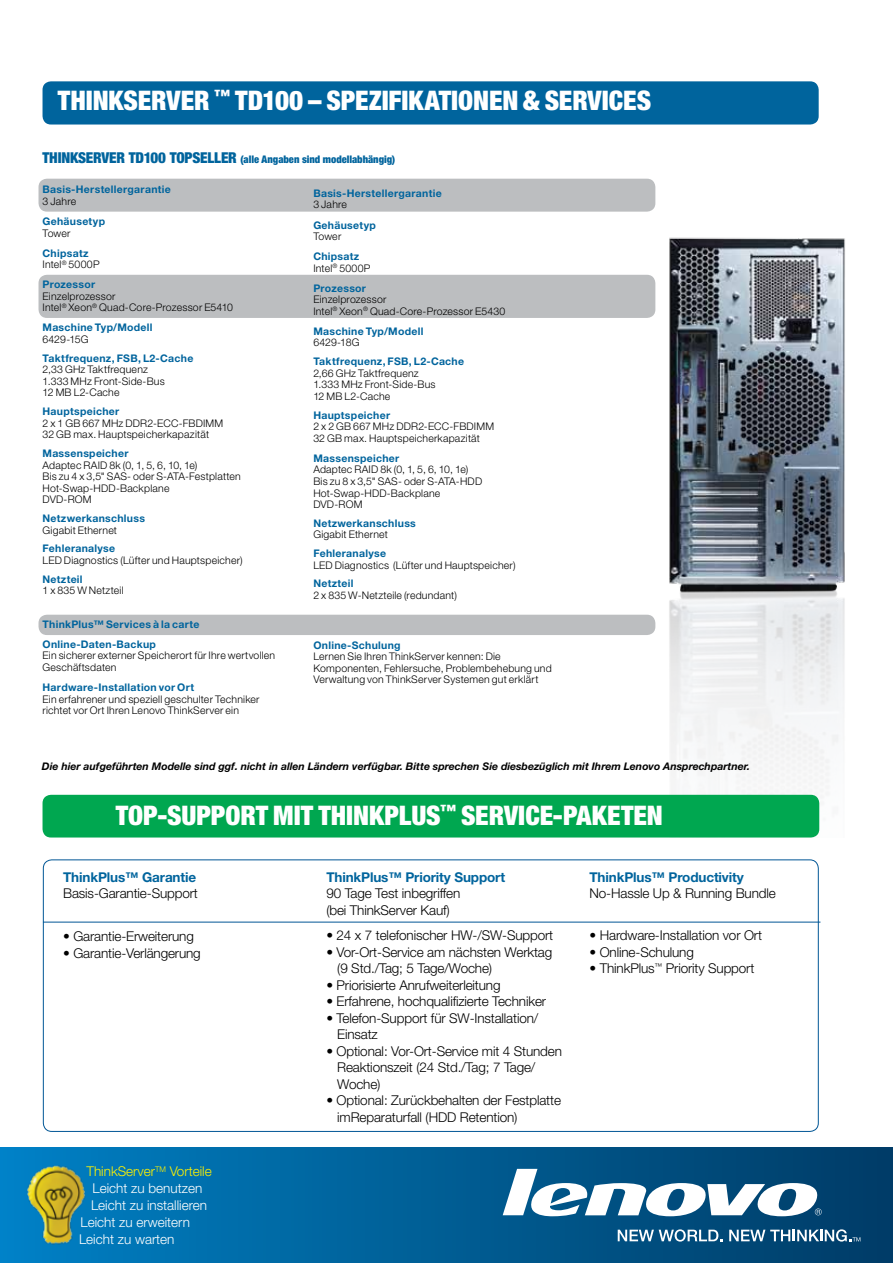
<style>
.page{position:relative;width:893px;height:1263px;background:#fff}
.page>*{position:absolute;margin:0;border:0;box-sizing:border-box;transform-origin:0 0}
.t1{font:900 condensed 27px "Helvetica Neue";color:#fff}
.t2{font:900 condensed 15px "Helvetica Neue";letter-spacing:-.015em;color:#00649d}
.t3{font:300 13.5px/16.5px "Helvetica Neue";letter-spacing:-.01em;color:#000}
.t4{font:300 13.5px "Helvetica Neue";color:#fff}
.t5{font:700 13.5px "Helvetica Neue";letter-spacing:-.01em;color:#00649d}
.t6{font:300 13.5px "Helvetica Neue";color:#fff200}
.t7{font:300 10.5px/11.6px "Helvetica Neue";letter-spacing:.02em;color:#000}
.t8{font:700 10.5px/20.1px "Helvetica Neue";letter-spacing:.025em;color:#00649d}
.t9{font:italic 700 10.5px "Helvetica Neue";color:#000}
.t10{font:900 condensed 10.5px "Helvetica Neue";color:#00649d}
.s1{font-size:15px}
.s2{font-weight:700;color:#00649d}
</style>
<div class="page">
<div style="left:39px;top:275px;width:616px;height:43px;background:#bcbec0;border-radius:9px"></div>
<img style="left:654px;top:237px;width:191px;height:600px">
<div style="left:43px;top:81px;width:776px;height:44px;background:#00649d;border-radius:9px"></div>
<div style="left:39px;top:179px;width:616px;height:33px;background:#bcbec0;border-radius:9px"></div>
<div style="left:39px;top:615px;width:616px;height:20px;background:#bcbec0;border-radius:9px"></div>
<div style="left:43px;top:795px;width:776px;height:42px;background:#00a750;border-radius:9px"></div>
<hr style="left:43px;top:922px;width:777px;height:1px;background:#005695">
<div style="left:0;top:1147px;width:893px;height:116px;background:linear-gradient(to right,#0080c4,#013c66)"></div>
<svg style="left:618px;top:1229px;width:104px;height:12px"></svg>
<svg style="left:729px;top:1229px;width:131px;height:12px"></svg>
<svg style="left:503px;top:1169px;width:319px;height:47px"></svg>
<img style="left:20px;top:1161px;width:69px;height:92px">
<h1 class="t1" style="left:58px;top:84px;width:595px">THINKSERVER <sup>™</sup> TD100 – SPEZIFIKATIONEN &amp; SERVICES</h1>
<h2 class="t2" style="left:43px;top:149px;width:45px">THINKSERVER</h2>
<p class="t10" style="left:129px;top:153px;width:268px"><span class="s1">TD100 TOPSELLER</span> (ALLE ANGABEN SIND MODELLABHÄNGIG)</p>
<p class="t8" style="left:43px;top:179px;width:130px">Basis-Herstellergarantie</p>
<p class="t7" style="left:43px;top:195px;width:35px">3 Jahre</p>
<p class="t8" style="left:43px;top:211px;width:64px">Gehäusetyp</p>
<p class="t7" style="left:43px;top:227px;width:29px">Tower</p>
<p class="t7" style="left:43px;top:247px;width:59px"><span class="s2">Chipsatz<br></span>Intel<sup>®</sup> 5000P</p>
<p class="t8" style="left:43px;top:274px;width:54px">Prozessor</p>
<p class="t7" style="left:43px;top:290px;width:192px">Einzelprozessor<br>Intel<sup>®</sup> Xeon<sup>®</sup> Quad-Core-Prozessor E5410</p>
<p class="t8" style="left:43px;top:317px;width:112px">Maschine Typ/Modell</p>
<p class="t7" style="left:43px;top:333px;width:47px">6429-15G</p>
<p class="t8" style="left:43px;top:348px;width:152px">Taktfrequenz, FSB, L2-Cache</p>
<p class="t7" style="left:43px;top:363px;width:124px">2,33 GHz Taktfrequenz<br>1.333 MHz Front-Side-Bus<br>12 MB L2-Cache</p>
<p class="t8" style="left:43px;top:401px;width:78px">Hauptspeicher</p>
<p class="t7" style="left:43px;top:417px;width:182px">2 x 1 GB 667 MHz DDR2-ECC-FBDIMM<br>32 GB max. Hauptspeicherkapazität</p>
<p class="t8" style="left:43px;top:443px;width:87px">Massenspeicher</p>
<p class="t7" style="left:43px;top:459px;width:200px">Adaptec RAID 8k (0, 1, 5, 6, 10, 1e)<br>Bis zu 4 x 3,5" SAS- oder S-ATA-Festplatten<br>Hot-Swap-HDD-Backplane<br>DVD-ROM</p>
<p class="t8" style="left:43px;top:508px;width:104px">Netzwerkanschluss</p>
<p class="t7" style="left:43px;top:524px;width:76px">Gigabit Ethernet</p>
<p class="t8" style="left:43px;top:538px;width:74px">Fehleranalyse</p>
<p class="t7" style="left:43px;top:554px;width:202px">LED Diagnostics (Lüfter und Hauptspeicher)</p>
<p class="t8" style="left:43px;top:569px;width:42px">Netzteil</p>
<p class="t7" style="left:43px;top:584px;width:83px">1 x 835 W Netzteil</p>
<p class="t8" style="left:43px;top:614px;width:158px">ThinkPlus™ Services à la carte<br>Online-Daten-Backup</p>
<p class="t7" style="left:43px;top:650px;width:234px">Ein sicherer externer Speicherort für Ihre wertvollen<br>Geschäftsdaten</p>
<p class="t8" style="left:43px;top:677px;width:153px">Hardware-Installation vor Ort</p>
<p class="t7" style="left:43px;top:693px;width:219px">Ein erfahrener und speziell geschulter Techniker richtet vor Ort Ihren Lenovo ThinkServer ein</p>
<p class="t8" style="left:313px;top:183px;width:130px">Basis-Herstellergarantie</p>
<p class="t7" style="left:313px;top:199px;width:35px">3 Jahre</p>
<p class="t8" style="left:313px;top:214px;width:64px">Gehäusetyp</p>
<p class="t7" style="left:313px;top:230px;width:29px">Tower</p>
<p class="t7" style="left:313px;top:250px;width:59px"><span class="s2">Chipsatz<br></span>Intel<sup>®</sup> 5000P</p>
<p class="t8" style="left:313px;top:278px;width:54px">Prozessor</p>
<p class="t7" style="left:313px;top:294px;width:194px">Einzelprozessor<br>Intel<sup>®</sup> Xeon<sup>®</sup> Quad-Core-Prozessor E5430</p>
<p class="t8" style="left:313px;top:321px;width:112px">Maschine Typ/Modell</p>
<p class="t7" style="left:313px;top:337px;width:48px">6429-18G</p>
<p class="t8" style="left:313px;top:351px;width:152px">Taktfrequenz, FSB, L2-Cache</p>
<p class="t7" style="left:313px;top:367px;width:124px">2,66 GHz Taktfrequenz<br>1.333 MHz Front-Side-Bus<br>12 MB L2-Cache</p>
<p class="t8" style="left:313px;top:405px;width:78px">Hauptspeicher</p>
<p class="t7" style="left:313px;top:420px;width:182px">2 x 2 GB 667 MHz DDR2-ECC-FBDIMM<br>32 GB max. Hauptspeicherkapazität</p>
<p class="t8" style="left:313px;top:448px;width:87px">Massenspeicher</p>
<p class="t7" style="left:313px;top:464px;width:170px">Adaptec RAID 8k (0, 1, 5, 6, 10, 1e)<br>Bis zu 8 x 3,5" SAS- oder S-ATA-HDD<br>Hot-Swap-HDD-Backplane<br>DVD-ROM</p>
<p class="t8" style="left:313px;top:513px;width:104px">Netzwerkanschluss</p>
<p class="t7" style="left:313px;top:529px;width:76px">Gigabit Ethernet</p>
<p class="t8" style="left:313px;top:543px;width:74px">Fehleranalyse</p>
<p class="t7" style="left:313px;top:559px;width:204px">LED Diagnostics (Lüfter und Hauptspeicher)</p>
<p class="t8" style="left:313px;top:573px;width:42px">Netzteil</p>
<p class="t7" style="left:313px;top:589px;width:145px">2 x 835 W-Netzteile (redundant)</p>
<p class="t8" style="left:313px;top:635px;width:89px">Online-Schulung</p>
<p class="t7" style="left:313px;top:650px;width:240px">Lernen Sie Ihren ThinkServer kennen: Die<br>Komponenten, Fehlersuche, Problembehebung und<br>Verwaltung von ThinkServer Systemen gut erklärt</p>
<p class="t9" style="left:42px;top:759px;width:710px">Die hier aufgeführten Modelle sind ggf. nicht in allen Ländern verfügbar. Bitte sprechen Sie diesbezüglich mit Ihrem Lenovo Ansprechpartner.</p>
<h1 class="t1" style="left:116px;top:798px;width:549px">TOP-SUPPORT MIT THINKPLUS<sup>™</sup> SERVICE-PAKETEN</h1>
<p class="t5" style="left:63px;top:868px;width:135px">ThinkPlus™ Garantie</p>
<p class="t3" style="left:63px;top:885px;width:136px">Basis-Garantie-Support</p>
<p class="t3" style="left:63px;top:927px;width:132px">• Garantie-Erweiterung</p>
<p class="t3" style="left:63px;top:945px;width:139px">• Garantie-Verlängerung</p>
<p class="t6" style="left:86px;top:1163px;width:127px">ThinkServer<sup>TM</sup> Vorteile</p>
<p class="t4" style="left:93px;top:1180px;width:111px">Leicht zu benutzen</p>
<p class="t4" style="left:91px;top:1197px;width:118px">Leicht zu installieren</p>
<p class="t4" style="left:80px;top:1214px;width:111px">Leicht zu erweitern</p>
<p class="t4" style="left:79px;top:1231px;width:97px">Leicht zu warten</p>
<p class="t5" style="left:326px;top:868px;width:180px">ThinkPlus™ Priority Support</p>
<p class="t3" style="left:326px;top:885px;width:135px">90 Tage Test inbegriffen (bei ThinkServer Kauf)</p>
<p class="t3" style="left:326px;top:927px;width:228px">• 24 x 7 telefonischer HW-/SW-Support</p>
<p class="t3" style="left:337px;top:943px;width:217px;text-indent:-11px">• Vor-Ort-Service am nächsten Werktag (9 Std./Tag; 5 Tage/Woche)</p>
<p class="t3" style="left:326px;top:976px;width:176px">• Priorisierte Anrufweiterleitung</p>
<p class="t3" style="left:326px;top:993px;width:221px">• Erfahrene, hochqualifizierte Techniker</p>
<p class="t3" style="left:337px;top:1009px;width:203px;text-indent:-11px">• Telefon-Support für SW-Installation/<br>Einsatz</p>
<p class="t3" style="left:337px;top:1042px;width:226px;text-indent:-11px">• Optional: Vor-Ort-Service mit 4 Stunden<br>Reaktionszeit (24 Std./Tag; 7 Tage/<br>Woche)</p>
<p class="t3" style="left:337px;top:1092px;width:225px;text-indent:-11px">• Optional: Zurückbehalten der Festplatte imReparaturfall (HDD Retention)</p>
<p class="t5" style="left:589px;top:868px;width:156px">ThinkPlus™ Productivity</p>
<p class="t3" style="left:589px;top:885px;width:188px">No-Hassle Up &amp; Running Bundle</p>
<p class="t3" style="left:589px;top:927px;width:174px">• Hardware-Installation vor Ort</p>
<p class="t3" style="left:589px;top:943px;width:106px">• Online-Schulung</p>
<p class="t3" style="left:589px;top:960px;width:166px">• ThinkPlus<sup>™</sup> Priority Support</p>
</div>
